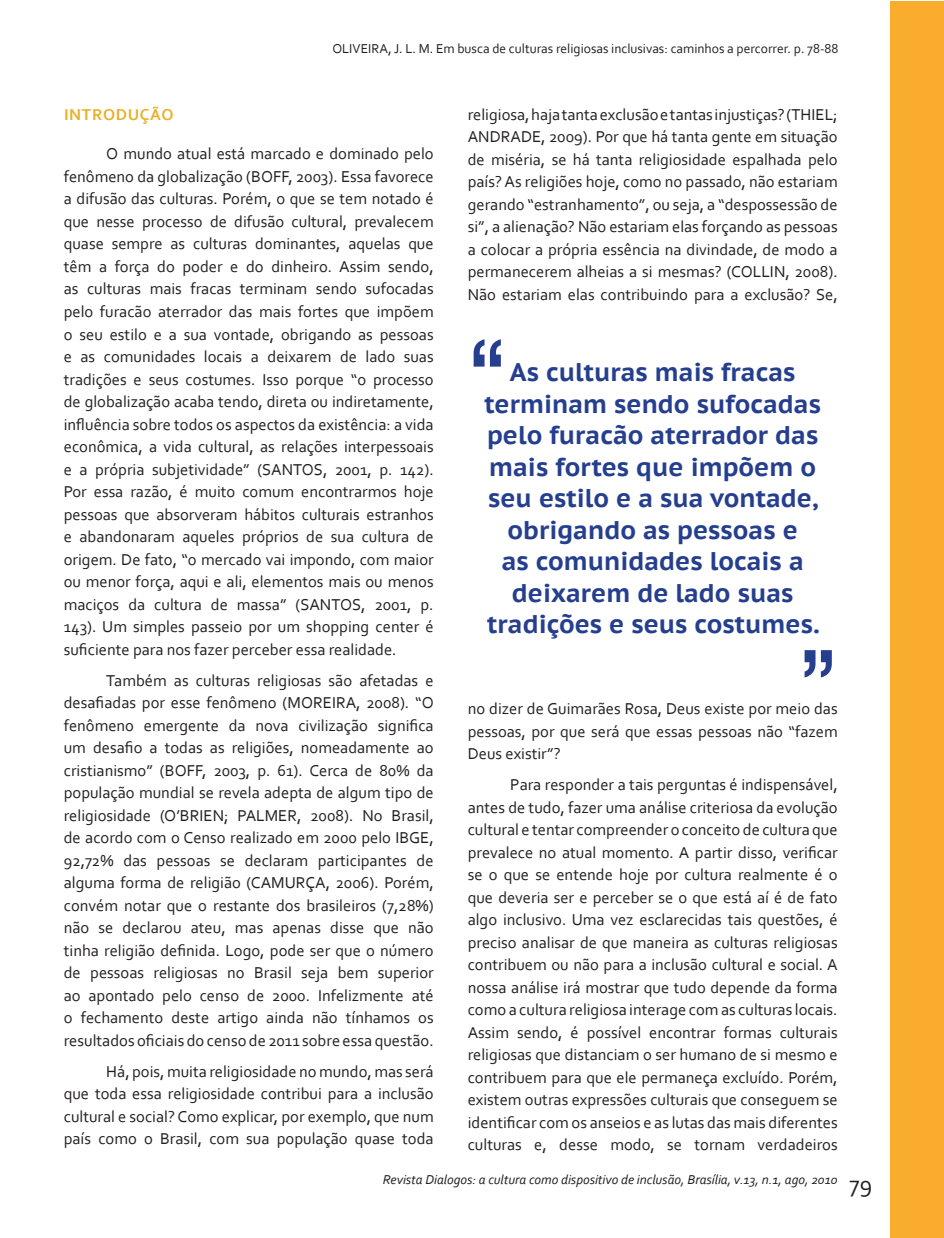
<style>
.page{position:relative;width:944px;height:1238px;background:#fff}
.page>*{position:absolute;margin:0;border:0;box-sizing:border-box;transform-origin:0 0}
.t1{font:108px "Bangla Sangam MN";color:#253f8e}
.tit-art{font:700 25.5px/31.5px "PT Sans Caption";color:#253f8e;text-align:center}
.t2{font:24px "Corbel";color:#231f20}
.t3{font:16.5px/22.5px "Corbel";color:#231f20;text-align:justify}
.titulo-dourado{font:700 16.5px "Corbel";letter-spacing:.04em;color:#e8b12a}
.cabeçalho{font:13.5px "Corbel";color:#231f20}
.t4{font:italic 13.5px "Corbel";color:#231f20}
</style>
<div class="page">
<div style="left:890px;top:2px;width:54px;height:1235px;background:#faac2c"></div>
<p class="cabeçalho" style="left:332px;top:40px;width:508px">OLIVEIRA, J. L. M. Em busca de culturas religiosas inclusivas: caminhos a percorrer. p. 78-88</p>
<p class="titulo-dourado" style="left:64px;top:104px;width:111px">INTRODUÇÃO</p>
<p class="t3" style="left:64px;top:142px;width:371px;text-indent:43px">O mundo atual está marcado e dominado pelo fenômeno da globalização (BOFF, 2003). Essa favorece a difusão das culturas. Porém, o que se tem notado é que nesse processo de difusão cultural, prevalecem quase sempre as culturas dominantes, aquelas que têm a força do poder e do dinheiro. Assim sendo, as culturas mais fracas terminam sendo sufocadas pelo furacão aterrador das mais fortes que impõem o seu estilo e a sua vontade, obrigando as pessoas e as comunidades locais a deixarem de lado suas tradições e seus costumes. Isso porque “o processo de globalização acaba tendo, direta ou indiretamente, influência sobre todos os aspectos da existência: a vida econômica, a vida cultural, as relações interpessoais e a própria subjetividade” (SANTOS, 2001, p. 142).<br>Por essa razão, é muito comum encontrarmos hoje pessoas que absorveram hábitos culturais estranhos e abandonaram aqueles próprios de sua cultura de origem. De fato, “o mercado vai impondo, com maior ou menor força, aqui e ali, elementos mais ou menos maciços da cultura de massa” (SANTOS, 2001, p.<br>143). Um simples passeio por um shopping center é suficiente para nos fazer perceber essa realidade.</p>
<p class="t3" style="left:64px;top:668px;width:371px;text-indent:43px">Também as culturas religiosas são afetadas e desafiadas por esse fenômeno (MOREIRA, 2008). “O fenômeno emergente da nova civilização significa um desafio a todas as religiões, nomeadamente ao cristianismo” (BOFF, 2003, p. 61). Cerca de 80% da população mundial se revela adepta de algum tipo de religiosidade (O’BRIEN; PALMER, 2008). No Brasil, de acordo com o Censo realizado em 2000 pelo IBGE, 92,72% das pessoas se declaram participantes de alguma forma de religião (CAMURÇA, 2006). Porém, convém notar que o restante dos brasileiros (7,28%) não se declarou ateu, mas apenas disse que não tinha religião definida. Logo, pode ser que o número de pessoas religiosas no Brasil seja bem superior ao apontado pelo censo de 2000. Infelizmente até o fechamento deste artigo ainda não tínhamos os resultados oficiais do censo de 2011 sobre essa questão.</p>
<p class="t3" style="left:64px;top:1059px;width:371px;text-indent:43px">Há, pois, muita religiosidade no mundo, mas será que toda essa religiosidade contribui para a inclusão cultural e social? Como explicar, por exemplo, que num país como o Brasil, com sua população quase toda</p>
<p class="t3" style="left:468px;top:103px;width:371px">religiosa, haja tanta exclusão e tantas injustiças? (THIEL; ANDRADE, 2009). Por que há tanta gente em situação de miséria, se há tanta religiosidade espalhada pelo país? As religiões hoje, como no passado, não estariam gerando “estranhamento”, ou seja, a “despossessão de si”, a alienação? Não estariam elas forçando as pessoas a colocar a própria essência na divindade, de modo a permanecerem alheias a si mesmas? (COLLIN, 2008).<br>Não estariam elas contribuindo para a exclusão? Se,</p>
<p class="t1" style="left:467px;top:314px;width:40px">“</p>
<p class="tit-art" style="left:484px;top:356px;width:338px">As culturas mais fracas terminam sendo sufocadas pelo furacão aterrador das mais fortes que impõem o seu estilo e a sua vontade, obrigando as pessoas e<br>as comunidades locais a deixarem de lado suas tradições e seus costumes.</p>
<p class="t1" style="left:838px;top:702px;width:40px;rotate:-180deg">“</p>
<p class="t3" style="left:468px;top:697px;width:371px">no dizer de Guimarães Rosa, Deus existe por meio das pessoas, por que será que essas pessoas não “fazem Deus existir”?</p>
<p class="t3" style="left:468px;top:773px;width:371px;text-indent:43px">Para responder a tais perguntas é indispensável, antes de tudo, fazer uma análise criteriosa da evolução cultural e tentar compreender o conceito de cultura que prevalece no atual momento. A partir disso, verificar se o que se entende hoje por cultura realmente é o que deveria ser e perceber se o que está aí é de fato algo inclusivo. Uma vez esclarecidas tais questões, é preciso analisar de que maneira as culturas religiosas contribuem ou não para a inclusão cultural e social. A nossa análise irá mostrar que tudo depende da forma como a cultura religiosa interage com as culturas locais.<br>Assim sendo, é possível encontrar formas culturais religiosas que distanciam o ser humano de si mesmo e contribuem para que ele permaneça excluído. Porém, existem outras expressões culturais que conseguem se identificar com os anseios e as lutas das mais diferentes culturas e, desse modo, se tornam verdadeiros</p>
<p class="t4" style="left:383px;top:1171px;width:456px">Revista Dialogos: a cultura como dispositivo de inclusão, Brasília, v.13, n.1, ago, 2010</p>
<h3 class="t2" style="left:849px;top:1169px;width:24px">79</h3>
</div>
